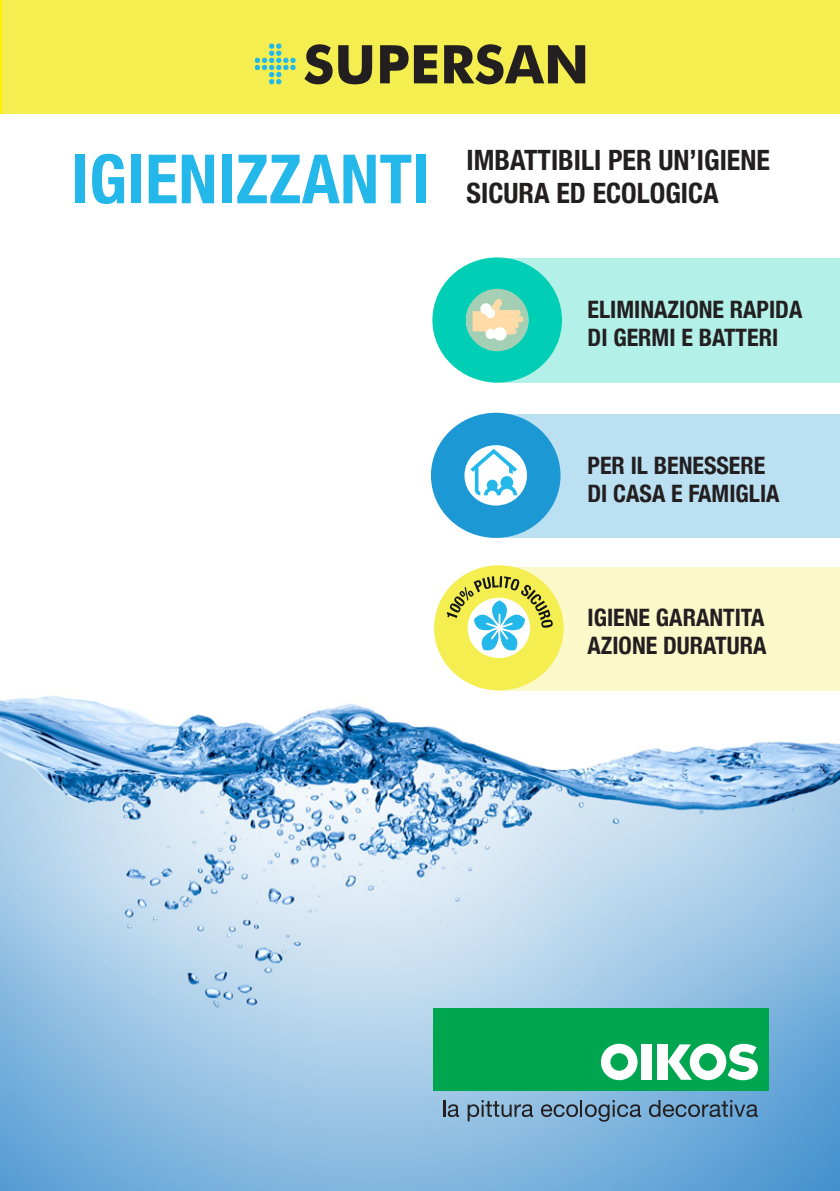
<style>
.page{position:relative;width:840px;height:1191px;background:#fff}
.page>*{position:absolute;margin:0;border:0;box-sizing:border-box;transform-origin:0 0}
.t1{font:700 condensed 68px "Helvetica Neue";letter-spacing:.005em;color:#23b7ea}
.t2{font:700 condensed 28px/32px "Helvetica Neue";color:#231f20}
.t3{font:700 condensed 24px "Helvetica Neue";color:#231f20}
</style>
<div class="page">
<img style="left:0;top:690px;width:839px;height:501px">
<div style="left:0;top:0;width:839px;height:114px;background:#f4ee50"></div>
<svg style="left:254px;top:43px;width:41px;height:41px"></svg>
<svg style="left:304px;top:44px;width:28px;height:40px"></svg>
<svg style="left:338px;top:45px;width:34px;height:39px"></svg>
<svg style="left:380px;top:45px;width:57px;height:38px"></svg>
<svg style="left:444px;top:44px;width:141px;height:40px"></svg>
<div style="left:498px;top:566px;width:341px;height:124px;background:#fbf9ca"></div>
<svg style="left:434px;top:565px;width:129px;height:125px"></svg>
<div style="left:498px;top:414px;width:341px;height:124px;background:#bbe0f2"></div>
<svg style="left:430px;top:413px;width:130px;height:125px"></svg>
<div style="left:491px;top:258px;width:348px;height:124px;background:#b3f0e8"></div>
<svg style="left:432px;top:257px;width:129px;height:125px"></svg>
<div style="left:432px;top:1008px;width:336px;height:82px;background:#00a54f"></div>
<svg style="left:600px;top:1043px;width:37px;height:37px"></svg>
<div style="left:641px;top:1044px;width:10px;height:35px;background:#fff"></div>
<div style="left:657px;top:1044px;width:10px;height:35px;background:#fff"></div>
<svg style="left:667px;top:1043px;width:90px;height:37px"></svg>
<svg style="left:443px;top:1100px;width:16px;height:17px"></svg>
<svg style="left:467px;top:1100px;width:66px;height:21px"></svg>
<svg style="left:540px;top:1100px;width:100px;height:21px;background:#6e92af"></svg>
<svg style="left:648px;top:1100px;width:109px;height:17px;background:#5981a1"></svg>
<hr style="left:0;top:0;width:1px;height:114px;background:#fff101">
<p class="t1" style="left:71px;top:123px;width:360px">IGIENIZZANTI</p>
<p class="t2" style="left:466px;top:143px;width:305px">IMBATTIBILI PER UN’IGIENE<br>SICURA ED ECOLOGICA</p>
<p class="t3" style="left:587px;top:289px;width:216px">ELIMINAZIONE RAPIDA</p>
<p class="t3" style="left:587px;top:317px;width:192px">DI GERMI E BATTERI</p>
<p class="t3" style="left:587px;top:445px;width:179px">PER IL BENESSERE</p>
<p class="t3" style="left:587px;top:473px;width:193px">DI CASA E FAMIGLIA</p>
<p class="t3" style="left:587px;top:597px;width:178px">IGIENE GARANTITA</p>
<p class="t3" style="left:587px;top:625px;width:180px">AZIONE DURATURA</p>
</div>
